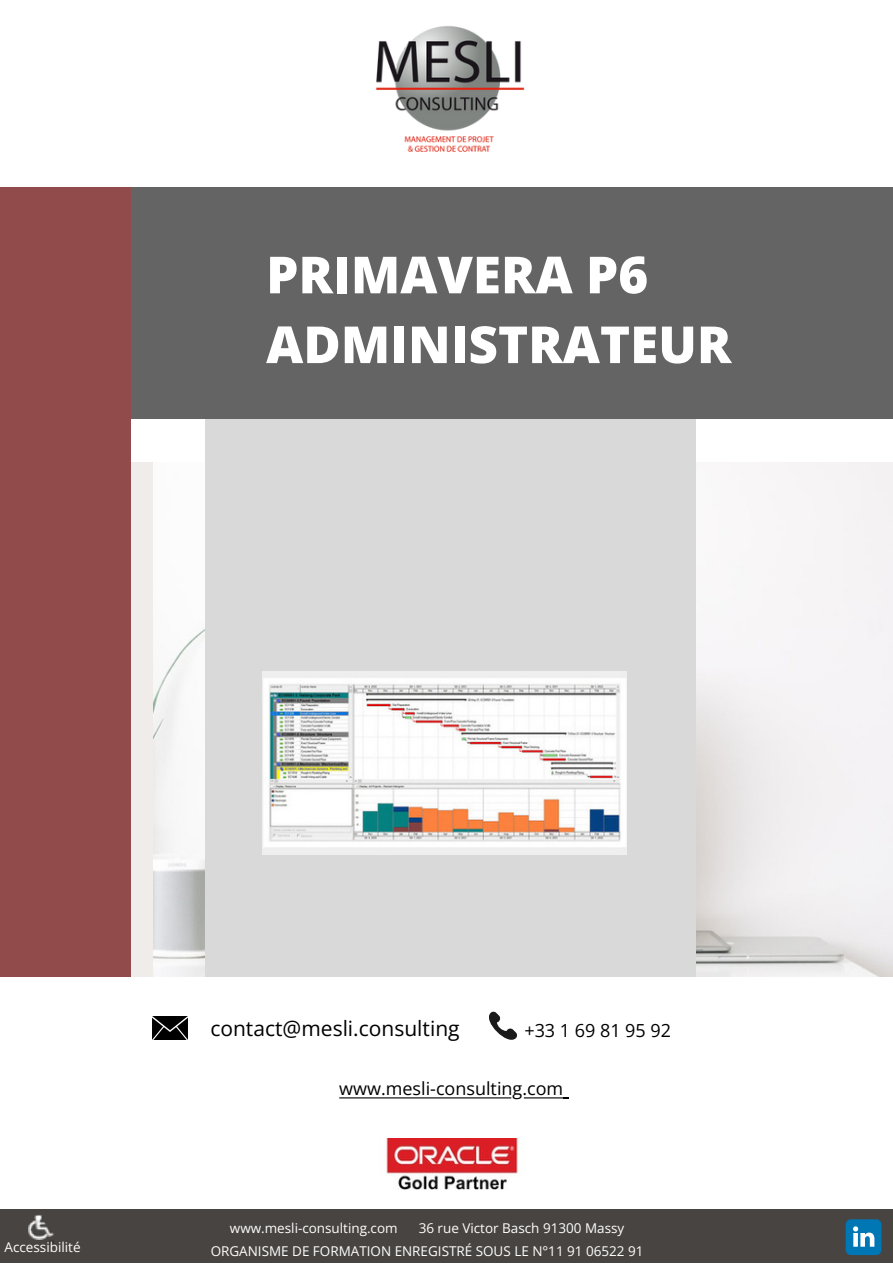
<style>
.page{position:relative;width:893px;height:1264px;background:#fff}
.page>*{position:absolute;margin:0;border:0;box-sizing:border-box;transform-origin:0 0}
.t1{font:800 51.15px/69.8px "Open Sans";color:#fff}
.t2{font:21px "Open Sans";color:#000}
.t3{font:18px "Open Sans";color:#000}
.t4{font:13.5px/23.7px "Open Sans";color:#fff}
</style>
<div class="page">
<img style="left:152px;top:462px;width:740px;height:514px">
<div style="left:4px;top:187px;width:888px;height:232px;background:#646464"></div>
<div style="left:0;top:462px;width:152px;height:514px;background:#efece9"></div>
<div style="left:0;top:187px;width:130px;height:789px;background:#924b4b"></div>
<div style="left:0;top:1209px;width:892px;height:53px;background:#484441"></div>
<div style="left:205px;top:419px;width:491px;height:557px;background:#d9d9d9"></div>
<img style="left:263px;top:671px;width:363px;height:183px">
<img style="left:376px;top:26px;width:149px;height:126px">
<img style="left:35px;top:1215px;width:19px;height:21px">
<img style="left:28px;top:1218px;width:22px;height:21px">
<img style="left:386px;top:1138px;width:133px;height:51px">
<svg style="left:489px;top:1011px;width:28px;height:28px"></svg>
<svg style="left:339px;top:1097px;width:229px;height:1px"></svg>
<svg style="left:848px;top:1219px;width:33px;height:36px"></svg>
<svg style="left:845px;top:1219px;width:21px;height:6px"></svg>
<svg style="left:845px;top:1225px;width:11px;height:29px"></svg>
<svg style="left:856px;top:1223px;width:26px;height:31px"></svg>
<img style="left:153px;top:1016px;width:35px;height:23px">
<p class="t1" style="left:266px;top:238px;width:467px">PRIMAVERA P6<br>ADMINISTRATEUR</p>
<p class="t4" style="left:5px;top:1234px;width:78px">Accessibilité</p>
<p class="t2" style="left:210px;top:1013px;width:251px">contact@mesli.consulting</p>
<p class="t3" style="left:524px;top:1017px;width:148px">+33 1 69 81 95 92</p>
<p class="t3" style="left:339px;top:1075px;width:225px">www.mesli-consulting.com</p>
<p class="t4" style="left:211px;top:1215px;width:434px;text-indent:208px">36 rue Victor Basch 91300 Massy<br>ORGANISME DE FORMATION ENREGISTRÉ SOUS LE N°11 91 06522 91</p>
<p class="t4" style="left:230px;top:1215px;width:169px">www.mesli-consulting.com</p>
</div>
